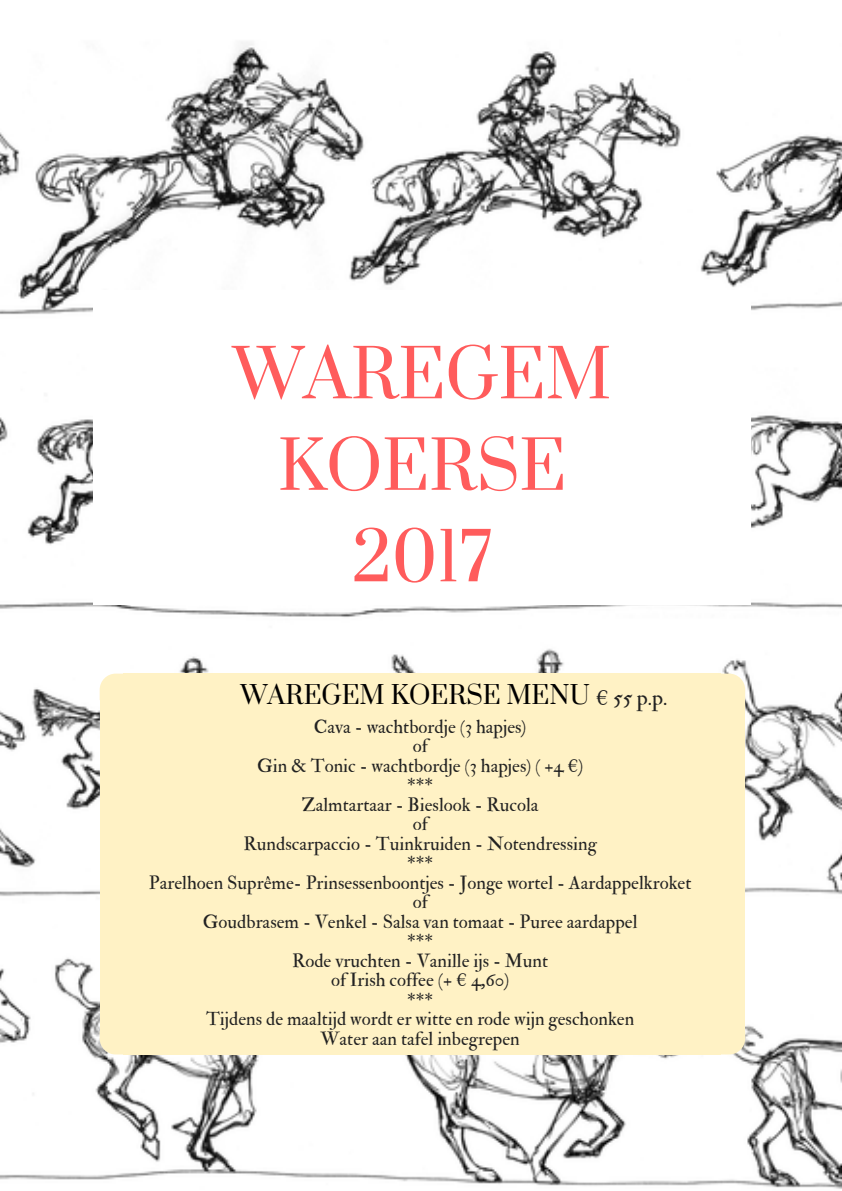
<style>
.page{position:relative;width:842px;height:1191px;background:#fff}
.page>*{position:absolute;margin:0;border:0;box-sizing:border-box;transform-origin:0 0}
.t1{font:65.5px/91.5px "Prata";color:#ff5c5c;text-align:center}
.t2{font:24.9px "Prata";color:#000}
.t3{font:18.7px/19.5px "IM FELL Double Pica Roman";color:#222;text-align:center}
.s1{font-family:"IM FELL Double Pica Roman";font-size:21.8px;color:#222}
</style>
<div class="page">
<img style="left:0;top:42px;width:842px;height:1147px">
<div style="left:93px;top:290px;width:657px;height:314px;background:#fff"></div>
<svg style="left:721px;top:673px;width:24px;height:26px"></svg>
<div style="left:720px;top:699px;width:25px;height:333px;background:#fff2c5"></div>
<div style="left:124px;top:699px;width:597px;height:333px;background:#fff2c5"></div>
<div style="left:124px;top:673px;width:597px;height:27px;background:#fff2c5"></div>
<svg style="left:100px;top:673px;width:24px;height:26px"></svg>
<div style="left:100px;top:699px;width:25px;height:333px;background:#fff2c5"></div>
<div style="left:124px;top:1031px;width:597px;height:23px;background:#fff2c5"></div>
<svg style="left:100px;top:1032px;width:24px;height:22px"></svg>
<svg style="left:721px;top:1032px;width:24px;height:22px"></svg>
<h1 class="t1" style="left:233px;top:330px;width:380px">WAREGEM<br>KOERSE<br>2017</h1>
<h2 class="t2" style="left:241px;top:679px;width:428px">WAREGEM KOERSE MENU <span class="s1">€ 55 p.p.</span></h2>
<p class="t3" style="left:149px;top:717px;width:544px">Cava - wachtbordje (3 hapjes)<br>of<br>Gin &amp; Tonic - wachtbordje (3 hapjes) ( +4 €)<br>***<br>Zalmtartaar - Bieslook - Rucola<br>of<br>Rundscarpaccio - Tuinkruiden - Notendressing<br>***<br>Parelhoen Suprême- Prinsessenboontjes - Jonge wortel - Aardappelkroket of<br>Goudbrasem - Venkel - Salsa van tomaat - Puree aardappel<br>***<br>Rode vruchten - Vanille ijs - Munt<br>of Irish coffee (+ € 4,60)<br>***<br>Tijdens de maaltijd wordt er witte en rode wijn geschonken<br>Water aan tafel inbegrepen</p>
</div>
